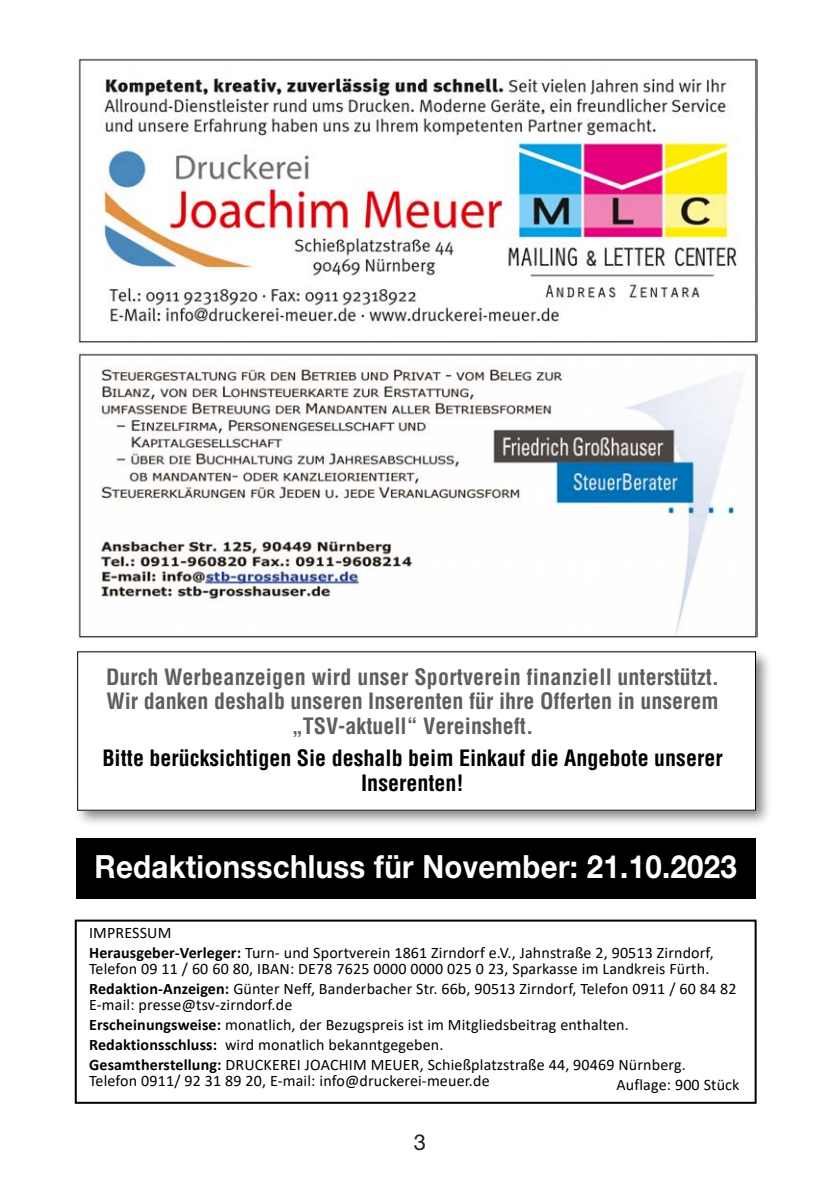
<style>
.page{position:relative;width:840px;height:1191px;background:#fff}
.page>*{position:absolute;margin:0;border:0;box-sizing:border-box;transform-origin:0 0}
.t1{font:700 32px "Helvetica Neue LT Std";letter-spacing:.01em;color:#fff;scale:.92 1}
.t2{font:700 condensed 22px/24.4px "Helvetica";color:#5e5e5e;text-align:center}
.t3{font:700 condensed 22px/24.4px "Helvetica";color:#000;text-align:center}
.t4{font:22px "Helvetica Neue LT Std";color:#231f20}
.t5{font:16px/20px "Calibri";letter-spacing:.01em;color:#000}
.s1{font-weight:700}
</style>
<div class="page">
<img style="left:77px;top:651px;width:692px;height:172px">
<div style="left:78px;top:652px;width:677px;height:158px;background:#fff"></div>
<div style="left:75px;top:919px;width:681px;height:184px;border:2px solid #000"></div>
<div style="left:76px;top:838px;width:679px;height:60px;background:#000"></div>
<img style="left:78px;top:58px;width:679px;height:285px">
<img style="left:78px;top:353px;width:679px;height:285px">
<h2 class="t2" style="left:106px;top:664px;width:614px">Durch Werbeanzeigen wird unser Sportverein finanziell unterstützt.<br>Wir danken deshalb unseren Inserenten für ihre Offerten in unserem „TSV-aktuell“ Vereinsheft.</h2>
<h2 class="t3" style="left:102px;top:746px;width:621px">Bitte berücksichtigen Sie deshalb beim Einkauf die Angebote unserer<br>Inserenten!</h2>
<h1 class="t1" style="left:94px;top:846px;width:699px">Redaktionsschluss für November: 21.10.2023</h1>
<p class="t5" style="left:89px;top:922px;width:625px">IMPRESSUM<br><span class="s1">Herausgeber-Verleger:</span> Turn- und Sportverein 1861 Zirndorf e.V., Jahnstraße 2, 90513 Zirndorf,</p>
<p class="t5" style="left:89px;top:958px;width:648px">Telefon 09 11 / 60 60 80, IBAN: DE78 7625 0000 0000 025 0 23, Sparkasse im Landkreis Fürth.<br><span class="s1">Redaktion-Anzeigen:</span> Günter Neff, Banderbacher Str. 66b, 90513 Zirndorf, Telefon 0911 / 60 84 82</p>
<p class="t5" style="left:89px;top:994px;width:598px">E-mail: presse@tsv-zirndorf.de<br><span class="s1">Erscheinungsweise:</span> monatlich, der Bezugspreis ist im Mitgliedsbeitrag enthalten.<br><span class="s1">Redaktionsschluss:</span> wird monatlich bekanntgegeben.<br><span class="s1">Gesamtherstellung:</span> DRUCKEREI JOACHIM MEUER, Schießplatzstraße 44, 90469 Nürnberg.</p>
<p class="t5" style="left:89px;top:1070px;width:402px">Telefon 0911/ 92 31 89 20, E-mail: info@druckerei-meuer.de</p>
<p class="t5" style="left:616px;top:1074px;width:125px">Auflage: 900 Stück</p>
<h2 class="t4" style="left:413px;top:1129px;width:14px">3</h2>
</div>
